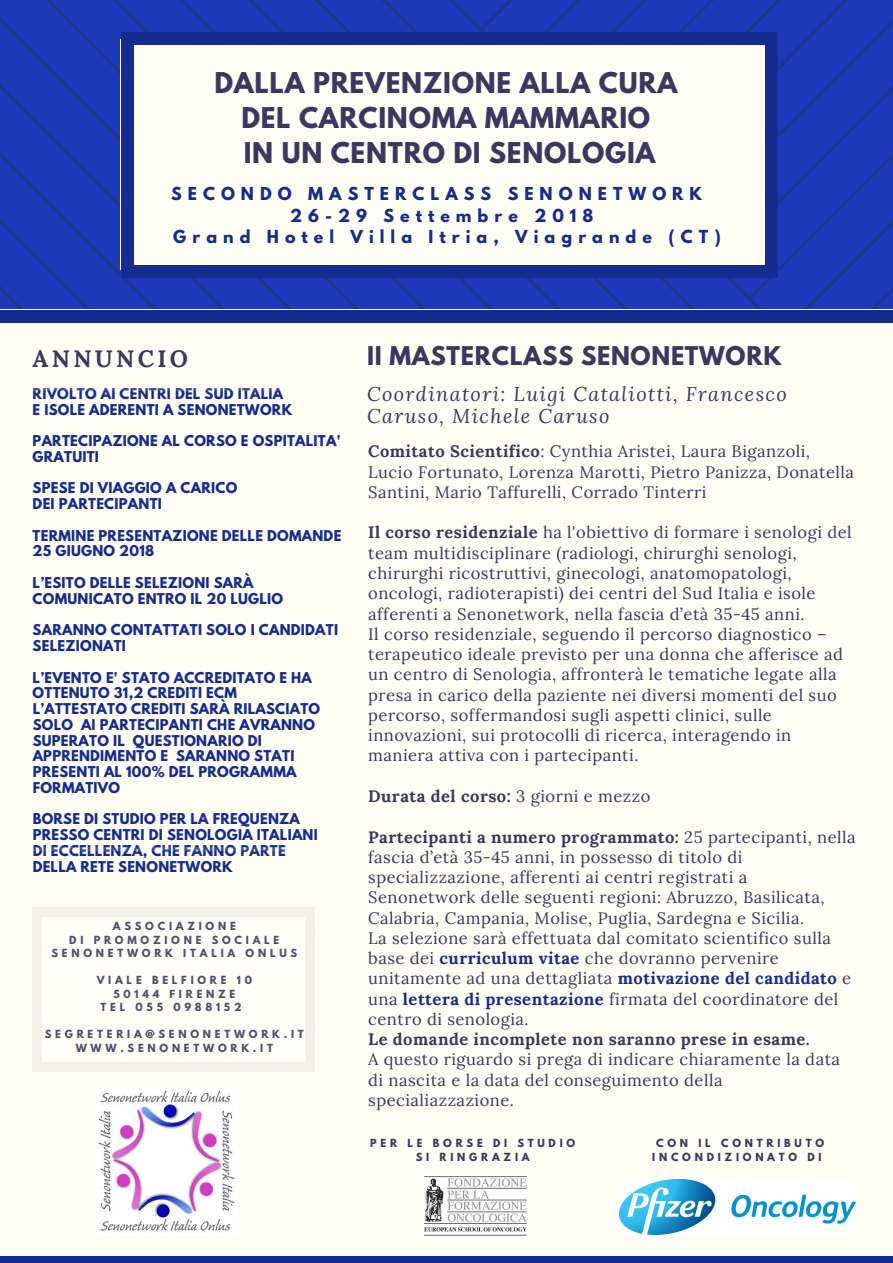
<style>
.page{position:relative;width:893px;height:1263px;background:#fff}
.page>*{position:absolute;margin:0;border:0;box-sizing:border-box;transform-origin:0 0}
.t1{font:700 25.35px/35px "League Spartan";letter-spacing:.03em;color:#3b3760;text-align:center}
.t2{font:700 23.7px "Lora";letter-spacing:.14em;color:#3b3760}
.t3{font:700 22.95px "League Spartan";letter-spacing:.03em;color:#3b3760}
.t4{font:italic 19.8px/21.5px "Lora";letter-spacing:.07em;color:#3b3760}
.t5{font:16.5px/20.2px "Lora";letter-spacing:.03em;color:#3b3760}
.t6{font:700 16.5px "Lora";letter-spacing:.03em;color:#3b3760}
.t7{font:700 15.9px "League Spartan";letter-spacing:.38em;color:#162b8e}
.t8{font:700 13.2px/15.8px "League Spartan";letter-spacing:.02em;color:#162b8e}
.t9{font:700 9.9px/13.5px "League Spartan";letter-spacing:.38em;color:#3b3760;text-align:center}
.s1{font-weight:700}
.s2{font-weight:400}
.s3{font-weight:700;color:#162b8e}
</style>
<div class="page">
<img style="left:0;top:0;width:893px;height:309px">
<div style="left:121px;top:40px;width:657px;height:230px;background:#fffef5"></div>
<div style="left:765px;top:265px;width:12px;height:12px;background:#162b8e"></div>
<div style="left:121px;top:44px;width:13px;height:222px;background:#162b8e"></div>
<div style="left:121px;top:265px;width:13px;height:12px;background:#162b8e"></div>
<div style="left:765px;top:44px;width:12px;height:222px;background:#162b8e"></div>
<div style="left:133px;top:265px;width:633px;height:12px;background:#162b8e"></div>
<div style="left:765px;top:32px;width:12px;height:13px;background:#162b8e"></div>
<div style="left:121px;top:32px;width:13px;height:13px;background:#162b8e"></div>
<div style="left:133px;top:32px;width:633px;height:13px;background:#162b8e"></div>
<div style="left:0;top:310px;width:893px;height:953px;background:#fffef5"></div>
<div style="left:0;top:1256px;width:893px;height:7px;background:#162b8e"></div>
<div style="left:0;top:310px;width:893px;height:13px;background:#162b8e"></div>
<hr style="left:24px;top:847px;width:290px;height:3px;background:#fff">
<hr style="left:24px;top:1025px;width:290px;height:3px;background:#fff">
<hr style="left:24px;top:1123px;width:290px;height:3px;background:#fff">
<img style="left:98px;top:1090px;width:137px;height:141px">
<div style="left:36px;top:913px;width:275px;height:152px;background:#fffef6"></div>
<div style="left:305px;top:1062px;width:10px;height:9px;background:#f2f1e9"></div>
<div style="left:32px;top:916px;width:10px;height:147px;background:#f2f1e9"></div>
<div style="left:32px;top:1062px;width:10px;height:9px;background:#f2f1e9"></div>
<div style="left:305px;top:916px;width:10px;height:147px;background:#f2f1e9"></div>
<div style="left:41px;top:1062px;width:265px;height:9px;background:#f2f1e9"></div>
<div style="left:305px;top:907px;width:10px;height:10px;background:#f2f1e9"></div>
<div style="left:32px;top:907px;width:10px;height:10px;background:#f2f1e9"></div>
<div style="left:41px;top:907px;width:265px;height:10px;background:#f2f1e9"></div>
<img style="left:619px;top:1179px;width:237px;height:55px">
<img style="left:424px;top:1176px;width:103px;height:60px">
<h1 class="t1" style="left:214px;top:69px;width:464px">DALLA PREVENZIONE ALLA CURA<br>DEL CARCINOMA MAMMARIO<br>IN UN CENTRO DI SENOLOGIA</h1>
<p class="t7" style="left:171px;top:186px;width:532px">SECONDO MASTERCLASS SENONETWORK</p>
<p class="t7" style="left:290px;top:208px;width:305px">26-29 Settembre 2018</p>
<p class="t7" style="left:173px;top:229px;width:549px">Grand Hotel Villa Itria, Viagrande (CT)</p>
<h2 class="t2" style="left:33px;top:343px;width:157px">ANNUNCIO</h2>
<p class="t8" style="left:33px;top:387px;width:261px">RIVOLTO AI CENTRI DEL SUD ITALIA<br>E ISOLE ADERENTI A SENONETWORK</p>
<p class="t8" style="left:33px;top:435px;width:309px">PARTECIPAZIONE AL CORSO E OSPITALITA'<br>GRATUITI</p>
<p class="t8" style="left:33px;top:482px;width:206px">SPESE DI VIAGGIO A CARICO<br>DEI PARTECIPANTI</p>
<p class="t8" style="left:33px;top:529px;width:310px">TERMINE PRESENTAZIONE DELLE DOMANDE<br>25 GIUGNO 2018</p>
<p class="t8" style="left:33px;top:576px;width:252px">L’ESITO DELLE SELEZIONI SARÀ<br>COMUNICATO ENTRO IL 20 LUGLIO</p>
<p class="t8" style="left:33px;top:624px;width:307px">SARANNO CONTATTATI SOLO I CANDIDATI<br>SELEZIONATI</p>
<p class="t8" style="left:33px;top:671px;width:289px">L’EVENTO E' STATO ACCREDITATO E HA<br>OTTENUTO 31,2 CREDITI ECM<br>L’ATTESTATO CREDITI SARÀ RILASCIATO<br>SOLO AI PARTECIPANTI CHE AVRANNO<br>SUPERATO IL QUESTIONARIO DI<br>APPRENDIMENTO E SARANNO STATI<br>PRESENTI AL 100% DEL PROGRAMMA<br>FORMATIVO</p>
<p class="t8" style="left:33px;top:813px;width:287px">BORSE DI STUDIO PER LA FREQUENZA<br>PRESSO CENTRI DI SENOLOGIA ITALIANI<br>DI ECCELLENZA, CHE FANNO PARTE<br>DELLA RETE SENONETWORK</p>
<p class="t9" style="left:51px;top:921px;width:247px">ASSOCIAZIONE<br>DI PROMOZIONE SOCIALE<br>SENONETWORK ITALIA ONLUS</p>
<p class="t9" style="left:97px;top:975px;width:157px">VIALE BELFIORE 10</p>
<p class="t9" style="left:113px;top:988px;width:123px">50144 FIRENZE</p>
<p class="t9" style="left:101px;top:1002px;width:143px">TEL 055 0988152</p>
<p class="t9" style="left:45px;top:1029px;width:261px">SEGRETERIA@SENONETWORK.IT<br>WWW.SENONETWORK.IT</p>
<h3 class="t3" style="left:367px;top:344px;width:416px">II MASTERCLASS SENONETWORK</h3>
<p class="t4" style="left:367px;top:384px;width:421px">Coordinatori: Luigi Cataliotti, Francesco<br>Caruso, Michele Caruso</p>
<p class="t5" style="left:368px;top:442px;width:487px"><span class="s1">Comitato Scientifico</span>: Cynthia Aristei, Laura Biganzoli,<br>Lucio Fortunato, Lorenza Marotti, Pietro Panizza, Donatella<br>Santini, Mario Taffurelli, Corrado Tinterri</p>
<p class="t5" style="left:368px;top:523px;width:485px"><span class="s1">Il corso residenziale</span> ha l'obiettivo di formare i senologi del team multidisciplinare (radiologi, chirurghi senologi, chirurghi ricostruttivi, ginecologi, anatomopatologi, oncologi, radioterapisti) dei centri del Sud Italia e isole afferenti a Senonetwork, nella fascia d’età 35-45 anni.<br>Il corso residenziale, seguendo il percorso diagnostico – terapeutico ideale previsto per una donna che afferisce ad un centro di Senologia, affronterà le tematiche legate alla presa in carico della paziente nei diversi momenti del suo percorso, soffermandosi sugli aspetti clinici, sulle innovazioni, sui protocolli di ricerca, interagendo in maniera attiva con i partecipanti.</p>
<p class="t6" style="left:368px;top:785px;width:284px">Durata del corso: <span class="s2">3 giorni e mezzo</span></p>
<p class="t5" style="left:368px;top:827px;width:489px"><span class="s1">Partecipanti a numero programmato:</span> 25 partecipanti, nella fascia d’età 35-45 anni, in possesso di titolo di specializzazione, afferenti ai centri registrati a Senonetwork delle seguenti regioni: Abruzzo, Basilicata, Calabria, Campania, Molise, Puglia, Sardegna e Sicilia.<br>La selezione sarà effettuata dal comitato scientifico sulla base dei <span class="s3">curriculum vitae</span> che dovranno pervenire unitamente ad una dettagliata <span class="s3">motivazione del candidato</span> e una <span class="s3">lettera di presentazione</span> firmata del coordinatore del centro di senologia.</p>
<p class="t6" style="left:368px;top:1028px;width:443px">Le domande incomplete non saranno prese in esame.</p>
<p class="t5" style="left:368px;top:1050px;width:473px">A questo riguardo si prega di indicare chiaramente la data di nascita e la data del conseguimento della specialiazzazione.</p>
<p class="t9" style="left:370px;top:1138px;width:207px">PER LE BORSE DI STUDIO<br>SI RINGRAZIA</p>
<p class="t9" style="left:652px;top:1138px;width:173px">CON IL CONTRIBUTO<br>INCONDIZIONATO DI</p>
</div>
